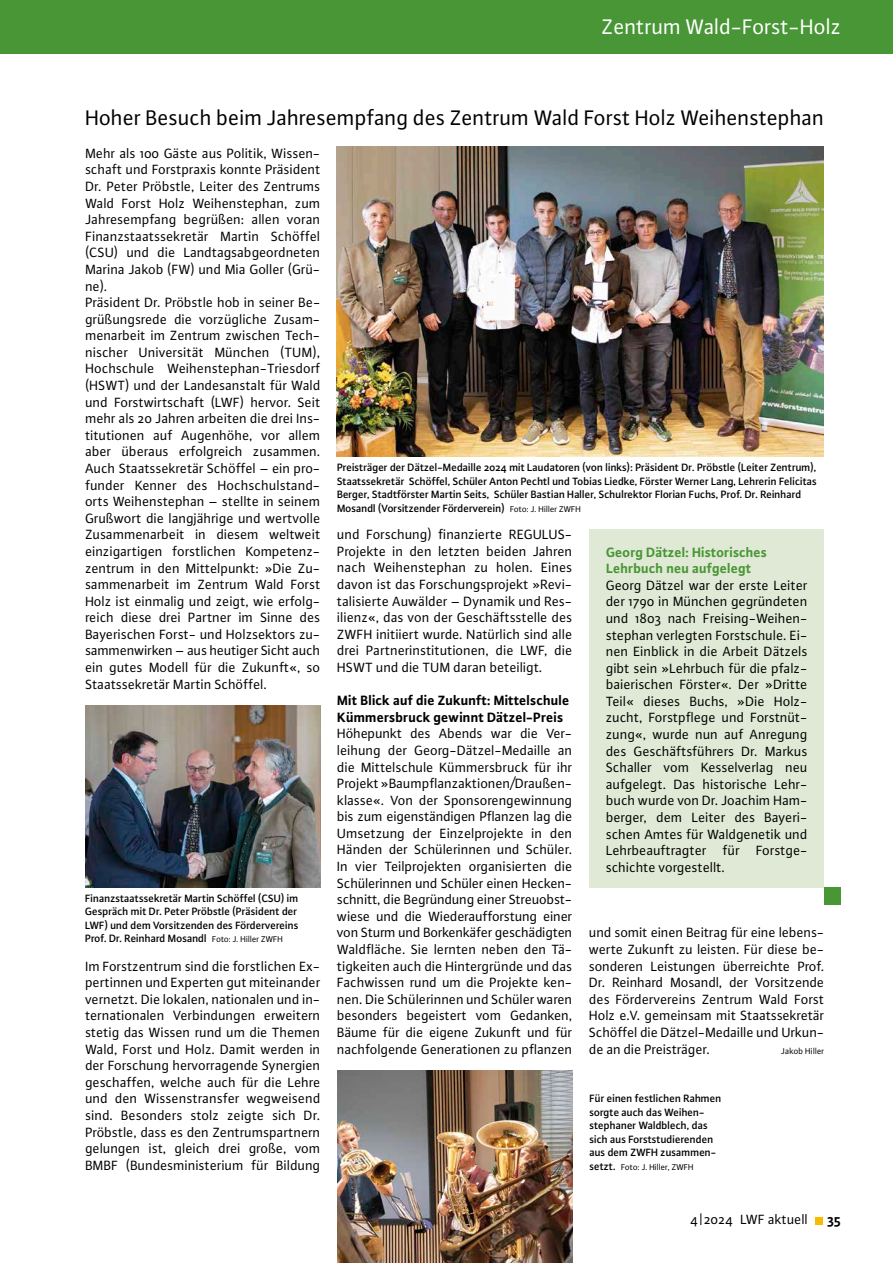
<style>
.page{position:relative;width:893px;height:1263px;background:#fff}
.page>*{position:absolute;margin:0;border:0;box-sizing:border-box;transform-origin:0 0}
.t1{font:22.5px "Plus Sans Pro";letter-spacing:-.005em;color:#000}
.t2{font:22.5px "Plus Sans Pro";letter-spacing:-.005em;color:#fff}
.t3{font:14.25px/16.6px "Plus Sans Pro";color:#000;text-align:justify}
.t4{font:700 14.25px/16.6px "Plus Sans Pro";color:#000}
.t5{font:700 14.25px/16.6px "Plus Sans Pro";color:#489635}
.t6{font:500 11.25px/13.5px "Plus Sans Pro";letter-spacing:-.01em;color:#000}
.t7{font:9px "Plus Sans Pro";letter-spacing:-.01em;color:#000}
.s1{font-weight:400;font-size:9px}
.s2{font-weight:500;font-size:11.25px}
</style>
<div class="page">
<img style="left:337px;top:1070px;width:235px;height:193px">
<img style="left:85px;top:705px;width:235px;height:183px">
<img style="left:337px;top:146px;width:487px;height:310px">
<div style="left:815px;top:1217px;width:8px;height:7px;background:#fbb900"></div>
<div style="left:0;top:0;width:893px;height:53px;background:#489635"></div>
<div style="left:589px;top:529px;width:235px;height:359px;background:#e0e9d5"></div>
<div style="left:824px;top:887px;width:17px;height:17px;background:#489635"></div>
<h1 class="t2" style="left:602px;top:12px;width:241px">Zentrum Wald-Forst-Holz</h1>
<h1 class="t1" style="left:85px;top:102px;width:740px">Hoher Besuch beim Jahresempfang des Zentrum Wald Forst Holz Weihenstephan</h1>
<p class="t3" style="left:85px;top:144px;width:237px;text-align:left">Mehr als 100 Gäste aus Politik, Wissen&shy;schaft und Forstpraxis konnte Präsident Dr. Peter Pröbstle, Leiter des Zentrums Wald Forst Holz Weihenstephan, zum Jahresempfang begrüßen: allen voran Finanzstaatssekretär Martin Schöffel (CSU) und die Landtagsabgeordneten Marina Jakob (FW) und Mia Goller (Grü&shy;ne).<br>Präsident Dr. Pröbstle hob in seiner Be&shy;grüßungsrede die vorzügliche Zusam&shy;menarbeit im Zentrum zwischen Tech&shy;nischer Universität München (TUM), Hochschule Weihenstephan-Triesdorf (HSWT) und der Landesanstalt für Wald und Forstwirtschaft (LWF) hervor. Seit mehr als 20 Jahren arbeiten die drei Ins&shy;titutionen auf Augenhöhe, vor allem aber überaus erfolgreich zusammen.<br>Auch Staatssekretär Schöffel – ein pro&shy;funder Kenner des Hochschulstand&shy;orts Weihenstephan – stellte in seinem Grußwort die langjährige und wertvolle Zusammenarbeit in diesem weltweit einzigartigen forstlichen Kompetenz&shy;zentrum in den Mittelpunkt: »Die Zu&shy;sammenarbeit im Zentrum Wald Forst Holz ist einmalig und zeigt, wie erfolg&shy;reich diese drei Partner im Sinne des Bayerischen Forst- und Holzsektors zu&shy;sammenwirken – aus heutiger Sicht auch ein gutes Modell für die Zukunft«, so Staatssekretär Martin Schöffel.</p>
<p class="t6" style="left:337px;top:460px;width:481px">Preisträger der Dätzel-Medaille 2024 mit Laudatoren (von links): Präsident Dr. Pröbstle (Leiter Zentrum), Staatssekretär Schöffel, Schüler Anton Pechtl und Tobias Liedke, Förster Werner Lang, Lehrerin Felicitas Berger, Stadtförster Martin Seits, Schüler Bastian Haller, Schulrektor Florian Fuchs, Prof. Dr. Reinhard Mosandl (Vorsitzender Förderverein) <span class="s1">Foto: J. Hiller ZWFH</span></p>
<p class="t3" style="left:337px;top:526px;width:237px">und Forschung) finanzierte REGULUS-Projekte in den letzten beiden Jahren nach Weihenstephan zu holen. Eines davon ist das Forschungsprojekt »Revi&shy;talisierte Auwälder – Dynamik und Res&shy;ilienz«, das von der Geschäftsstelle des ZWFH initiiert wurde. Natürlich sind alle drei Partnerinstitutionen, die LWF, die HSWT und die TUM daran beteiligt.</p>
<p class="t4" style="left:337px;top:691px;width:234px">Mit Blick auf die Zukunft: Mittelschule<br>Kümmersbruck gewinnt Dätzel-Preis</p>
<p class="t3" style="left:337px;top:725px;width:237px;text-align:left">Höhepunkt des Abends war die Ver&shy;leihung der Georg-Dätzel-Medaille an die Mittelschule Kümmersbruck für ihr Projekt »Baumpflanzaktionen/Draußen&shy;klasse«. Von der Sponsorengewinnung bis zum eigenständigen Pflanzen lag die Umsetzung der Einzelprojekte in den Händen der Schülerinnen und Schüler.<br>In vier Teilprojekten organisierten die Schülerinnen und Schüler einen Hecken&shy;schnitt, die Begründung einer Streuobst&shy;wiese und die Wiederaufforstung einer von Sturm und Borkenkäfer geschädigten Waldfläche. Sie lernten neben den Tä&shy;tigkeiten auch die Hintergründe und das Fachwissen rund um die Projekte ken&shy;nen. Die Schülerinnen und Schüler waren besonders begeistert vom Gedanken, Bäume für die eigene Zukunft und für nachfolgende Generationen zu pflanzen</p>
<p class="t5" style="left:606px;top:542px;width:162px">Georg Dätzel: Historisches<br>Lehrbuch neu aufgelegt</p>
<p class="t3" style="left:606px;top:576px;width:203px">Georg Dätzel war der erste Leiter der 1790 in München gegründeten und 1803 nach Freising-Weihen&shy;stephan verlegten Forstschule. Ei&shy;nen Einblick in die Arbeit Dätzels gibt sein »Lehrbuch für die pfalz&shy;baierischen Förster«. Der »Dritte Teil« dieses Buchs, »Die Holz&shy;zucht, Forstpflege und Forstnüt&shy;zung«, wurde nun auf Anregung des Geschäftsführers Dr. Markus Schaller vom Kesselverlag neu aufgelegt. Das historische Lehr&shy;buch wurde von Dr. Joachim Ham&shy;berger, dem Leiter des Bayeri&shy;schen Amtes für Waldgenetik und Lehrbeauftragter für Forstge&shy;schichte vorgestellt.</p>
<p class="t6" style="left:85px;top:890px;width:215px;text-align:justify">Finanzstaatssekretär Martin Schöffel (CSU) im Gespräch mit Dr. Peter Pröbstle (Präsident der LWF) und dem Vorsitzenden des Fördervereins Prof. Dr. Reinhard Mosandl <span class="s1">Foto: J. Hiller ZWFH</span></p>
<p class="t3" style="left:589px;top:924px;width:237px">und somit einen Beitrag für eine lebens&shy;werte Zukunft zu leisten. Für diese be&shy;sonderen Leistungen überreichte Prof.<br>Dr. Reinhard Mosandl, der Vorsitzende des Fördervereins Zentrum Wald Forst Holz e.V. gemeinsam mit Staatssekretär Schöffel die Dätzel-Medaille und Urkun&shy;de an die Preisträger.</p>
<p class="t3" style="left:85px;top:957px;width:237px">Im Forstzentrum sind die forstlichen Ex&shy;pertinnen und Experten gut miteinander vernetzt. Die lokalen, nationalen und in&shy;ternationalen Verbindungen erweitern stetig das Wissen rund um die Themen Wald, Forst und Holz. Damit werden in der Forschung hervorragende Synergien geschaffen, welche auch für die Lehre und den Wissenstransfer wegweisend sind. Besonders stolz zeigte sich Dr.<br>Pröbstle, dass es den Zentrumspartnern gelungen ist, gleich drei große, vom BMBF (Bundesministerium für Bildung</p>
<p class="t7" style="left:781px;top:1045px;width:45px">Jakob Hiller</p>
<p class="t6" style="left:589px;top:1091px;width:134px">Für einen festlichen Rahmen sorgte auch das Weihen&shy;stephaner Waldblech, das sich aus Forststudierenden aus dem ZWFH zusammen-</p>
<p class="t7" style="left:589px;top:1160px;width:106px"><span class="s2">setzt.</span> Foto: J. Hiller, ZWFH</p>
<p class="t3" style="left:690px;top:1210px;width:119px">4|2024 LWF aktuell</p>
<p class="t4" style="left:827px;top:1210px;width:15px">35</p>
</div>
